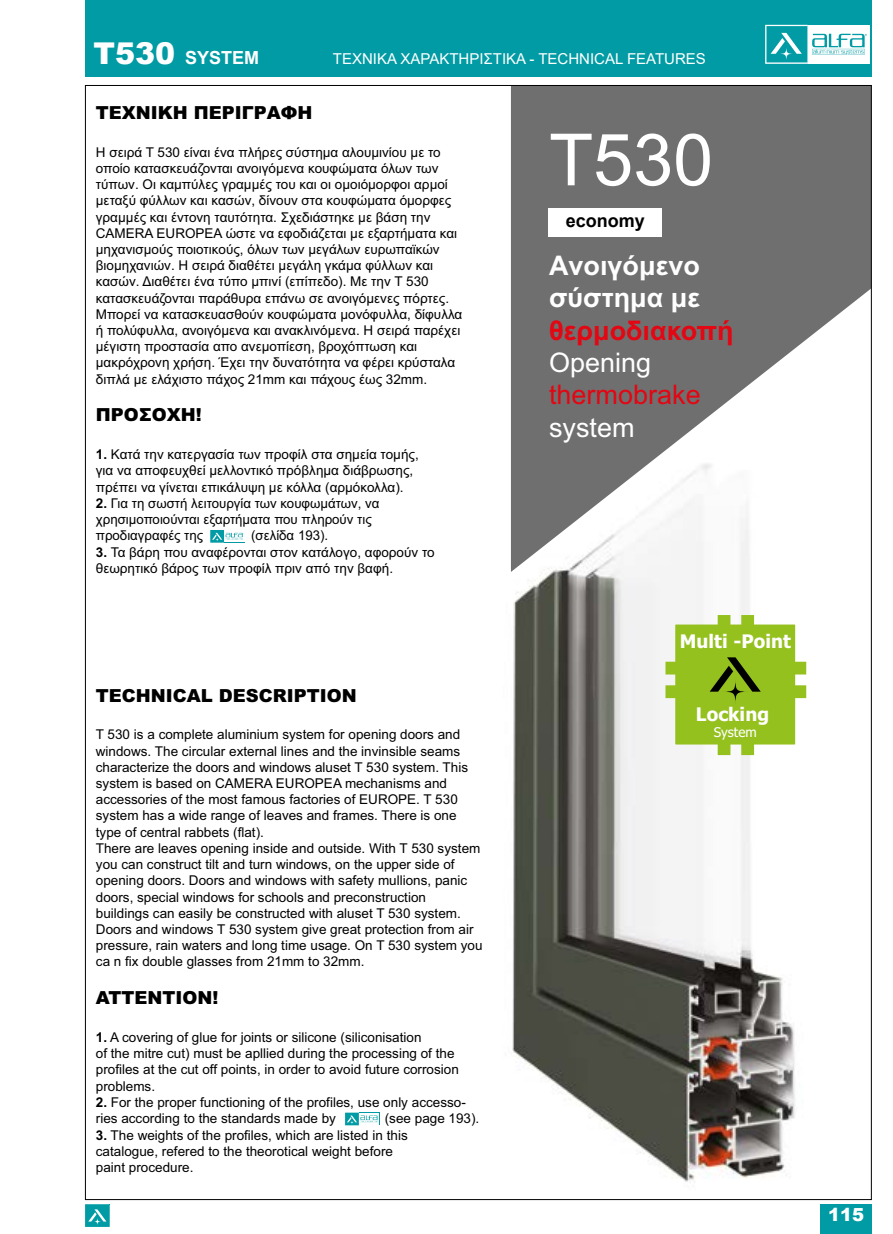
<style>
.page{position:relative;width:893px;height:1234px;background:#fff}
.page>*{position:absolute;margin:0;border:0;box-sizing:border-box;transform-origin:0 0}
.t1{font:72px "Arial";color:#fff}
.t2{font:700 27px/32.4px "Arial";color:#fff}
.t3{font:27px "Arial";color:#fff}
.t4{font:700 27px "Arial";color:#e30613}
.t5{font:27px "Arial";color:#e30613}
.t6{font:700 18.75px "Tahoma";letter-spacing:.005em;color:#fff}
.t7{font:900 18px "Arial";color:#000}
.t8{font:700 18px "Arial";color:#fff}
.t9{font:700 18px "Arial";color:#000}
.t10{font:900 18px "Arial";color:#fff}
.t11{font:15px "Arial";color:#fff}
.t12{font:13.5px/16.2px "Arial";color:#000}
.t13{font:13.5px "Tahoma";letter-spacing:.005em;color:#fff}
.s1{font-weight:900;font-size:30px}
.s2{font-weight:700}
</style>
<div class="page">
<div style="left:821px;top:1203px;width:51px;height:30px;background:#009ba4"></div>
<svg style="left:85px;top:1204px;width:25px;height:22px"></svg>
<div style="left:85px;top:0;width:787px;height:77px;background:#009ba4"></div>
<img style="left:512px;top:572px;width:295px;height:611px">
<svg style="left:511px;top:87px;width:359px;height:485px;fill:#706f6f"></svg>
<svg style="left:210px;top:530px;width:33px;height:12px"></svg>
<svg style="left:345px;top:1112px;width:33px;height:12px"></svg>
<div style="left:807px;top:26px;width:62px;height:36px;background:#fff"></div>
<svg style="left:765px;top:25px;width:102px;height:39px"></svg>
<svg style="left:665px;top:615px;width:141px;height:140px"></svg>
<svg style="left:722px;top:678px;width:27px;height:27px"></svg>
<div style="left:548px;top:208px;width:114px;height:29px;background:#fff"></div>
<h3 class="t8" style="left:94px;top:45px;width:167px"><span class="s1">T530</span> SYSTEM</h3>
<p class="t11" style="left:333px;top:48px;width:374px">ΤΕΧΝΙΚΑ ΧΑΡΑΚΤΗΡΙΣΤΙΚΑ - TECHNICAL FEATURES</p>
<h3 class="t7" style="left:96px;top:99px;width:218px">ΤΕΧΝΙΚΗ ΠΕΡΙΓΡΑΦΗ</h3>
<p class="t12" style="left:96px;top:144px;width:368px">Η σειρά T 530 είναι ένα πλήρες σύστημα αλουμινίου με το οποίο κατασκευάζονται ανοιγόμενα κουφώματα όλων των τύπων. Οι καμπύλες γραμμές του και οι ομοιόμορφοι αρμοί μεταξύ φύλλων και κασών, δίνουν στα κουφώματα όμορφες γραμμές και έντονη ταυτότητα. Σχεδιάστηκε με βάση την CAMERA EUROPEA ώστε να εφοδιάζεται με εξαρτήματα και μηχανισμούς ποιοτικούς, όλων των μεγάλων ευρωπαϊκών βιομηχανιών. Η σειρά διαθέτει μεγάλη γκάμα φύλλων και κασών. Διαθέτει ένα τύπο μπινί (επίπεδο). Με την T 530 κατασκευάζονται παράθυρα επάνω σε ανοιγόμενες πόρτες.<br>Μπορεί να κατασκευασθούν κουφώματα μονόφυλλα, δίφυλλα ή πολύφυλλα, ανοιγόμενα και ανακλινόμενα. Η σειρά παρέχει μέγιστη προστασία απο ανεμοπίεση, βροχόπτωση και μακρόχρονη χρήση. Έχει την δυνατότητα να φέρει κρύσταλα διπλά με ελάχιστο πάχος 21mm και πάχους έως 32mm.</p>
<h3 class="t7" style="left:96px;top:402px;width:107px">ΠΡΟΣΟΧΗ!</h3>
<p class="t12" style="left:96px;top:446px;width:324px"><span class="s2">1.</span> Κατά την κατεργασία των προφίλ στα σημεία τομής, για να αποφευχθεί μελλοντικό πρόβλημα διάβρωσης, πρέπει να γίνεται επικάλυψη με κόλλα (αρμόκολλα).</p>
<p class="t12" style="left:96px;top:495px;width:285px"><span class="s2">2.</span> Για τη σωστή λειτουργία των κουφωμάτων, να χρησιμοποιούνται εξαρτήματα που πληρούν τις προδιαγραφές της</p>
<p class="t12" style="left:251px;top:527px;width:78px">(σελίδα 193).</p>
<p class="t12" style="left:96px;top:543px;width:340px"><span class="s2">3.</span> Τα βάρη που αναφέρονται στον κατάλογο, αφορούν το θεωρητικό βάρος των προφίλ πριν από την βαφή.</p>
<h3 class="t7" style="left:96px;top:682px;width:262px">TECHNICAL DESCRIPTION</h3>
<p class="t12" style="left:96px;top:726px;width:388px">T 530 is a complete aluminium system for opening doors and windows. The circular external lines and the invinsible seams characterize the doors and windows aluset T 530 system. This system is based on CAMERA EUROPEA mechanisms and accessories of the most famous factories of EUROPE. T 530 system has a wide range of leaves and frames. There is one type of central rabbets (flat).<br>There are leaves opening inside and outside. With T 530 system you can construct tilt and turn windows, on the upper side of opening doors. Doors and windows with safety mullions, panic doors, special windows for schools and preconstruction buildings can easily be constructed with aluset T 530 system.<br>Doors and windows T 530 system give great protection from air pressure, rain waters and long time usage. On T 530 system you ca n fix double glasses from 21mm to 32mm.</p>
<h3 class="t7" style="left:96px;top:984px;width:124px">ATTENTION!</h3>
<p class="t12" style="left:96px;top:1028px;width:364px"><span class="s2">1.</span> A covering of glue for joints or silicone (siliconisation<br>of the mitre cut) must be apllied during the processing of the profiles at the cut off points, in order to avoid future corrosion problems.</p>
<p class="t12" style="left:96px;top:1093px;width:371px"><span class="s2">2.</span> For the proper functioning of the profiles, use only accesso&shy;ries according to the standards made by</p>
<p class="t12" style="left:385px;top:1110px;width:96px">(see page 193).</p>
<p class="t12" style="left:96px;top:1126px;width:313px"><span class="s2">3.</span> The weights of the profiles, which are listed in this catalogue, refered to the theorotical weight before paint procedure.</p>
<h1 class="t1" style="left:549px;top:110px;width:166px">T530</h1>
<h3 class="t9" style="left:566px;top:208px;width:81px">economy</h3>
<h2 class="t2" style="left:549px;top:249px;width:153px">Aνοιγόμενο σύστημα με</h2>
<h2 class="t4" style="left:549px;top:311px;width:186px">θερμοδιακοπή</h2>
<h2 class="t3" style="left:549px;top:344px;width:104px">Opening</h2>
<h2 class="t5" style="left:549px;top:376px;width:153px">thermobrake</h2>
<h2 class="t3" style="left:549px;top:408px;width:87px">system</h2>
<h3 class="t6" style="left:680px;top:629px;width:113px">Multi -Point</h3>
<h3 class="t6" style="left:696px;top:701px;width:75px">Locking</h3>
<p class="t13" style="left:714px;top:722px;width:45px">System</p>
<h3 class="t10" style="left:828px;top:1201px;width:38px">115</h3>
</div>
